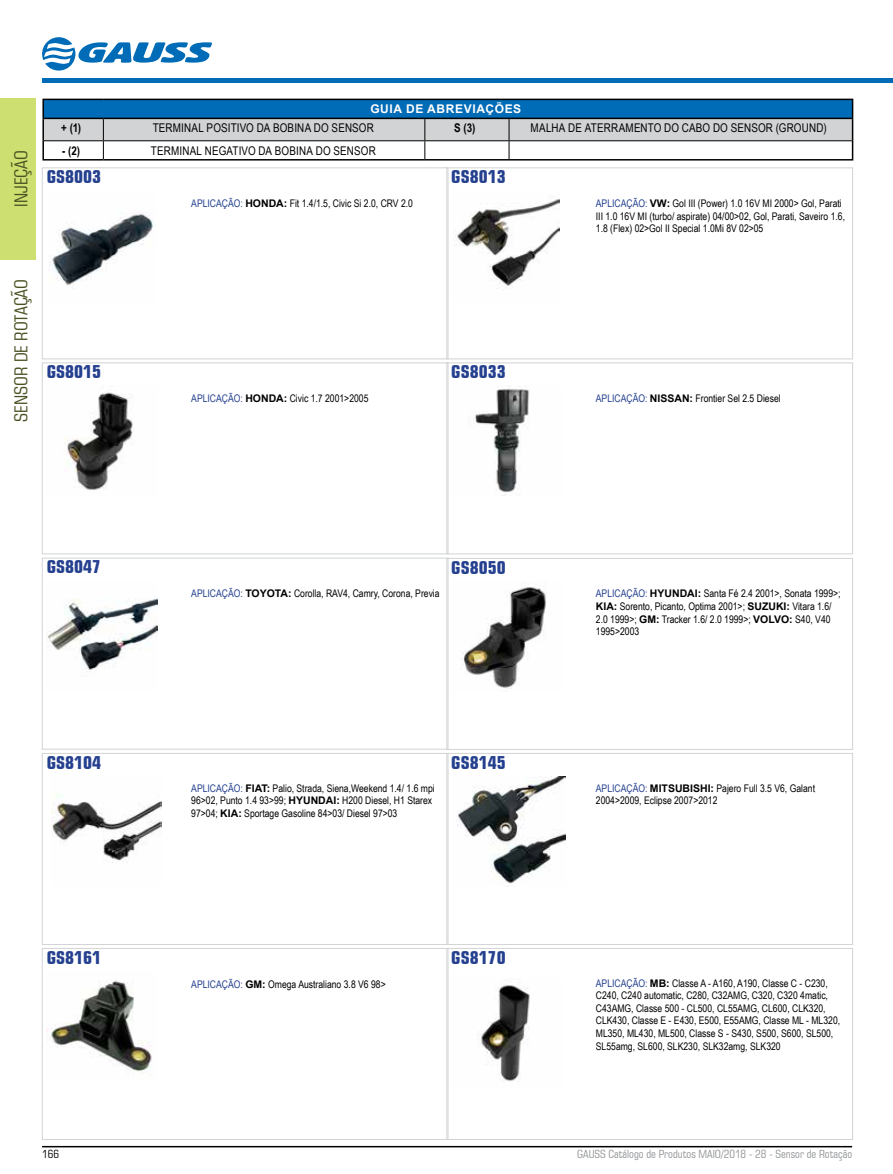
<style>
.page{position:relative;width:893px;height:1174px;background:#fff}
.page>*{position:absolute;margin:0;border:0;box-sizing:border-box;transform-origin:0 0}
.t1{font:700 condensed 18px "Square 721 BT";color:#24408f}
.t2{font:condensed 18px "Square 721 BT";color:#495223}
.t3{font:12px "Arial Narrow";letter-spacing:.015em;color:#000}
.t4{font:700 12px "Arial";letter-spacing:.055em;color:#fff}
.t5{font:700 12px "Arial Narrow";color:#000}
.t6{font:condensed 11.25px "Square 721 BT";color:#939598}
.t7{font:condensed 11.25px "Square 721 BT";color:#000}
.t8{font:10.5px/12.6px "Arial Narrow";color:#000}
.s1{color:#24408f}
.s2{font-family:"Arial";font-weight:700}
</style>
<div class="page">
<hr style="left:42px;top:1145px;width:810px;height:2px;background:#000">
<div style="left:0;top:98px;width:36px;height:161px;background:#cddf70"></div>
<svg style="left:42px;top:37px;width:170px;height:34px"></svg>
<hr style="left:42px;top:79px;width:851px;height:4px;background:#006bb6">
<div style="left:42px;top:168px;width:406px;height:191px;border:1px solid #d1d3d4"></div>
<img style="left:49px;top:213px;width:104px;height:76px">
<div style="left:447px;top:168px;width:406px;height:191px;border:1px solid #d1d3d4"></div>
<img style="left:454px;top:195px;width:106px;height:95px">
<div style="left:42px;top:363px;width:406px;height:191px;border:1px solid #d1d3d4"></div>
<img style="left:64px;top:392px;width:69px;height:98px">
<div style="left:447px;top:363px;width:406px;height:191px;border:1px solid #d1d3d4"></div>
<img style="left:475px;top:387px;width:55px;height:109px">
<div style="left:42px;top:558px;width:406px;height:191px;border:1px solid #d1d3d4"></div>
<img style="left:47px;top:598px;width:110px;height:74px">
<div style="left:447px;top:558px;width:406px;height:191px;border:1px solid #d1d3d4"></div>
<img style="left:461px;top:581px;width:86px;height:108px">
<div style="left:42px;top:753px;width:406px;height:191px;border:1px solid #d1d3d4"></div>
<img style="left:51px;top:794px;width:110px;height:69px">
<div style="left:447px;top:753px;width:406px;height:191px;border:1px solid #d1d3d4"></div>
<img style="left:456px;top:776px;width:110px;height:108px">
<div style="left:42px;top:948px;width:406px;height:191px;border:1px solid #d1d3d4"></div>
<img style="left:47px;top:980px;width:105px;height:92px">
<div style="left:447px;top:948px;width:406px;height:191px;border:1px solid #d1d3d4"></div>
<img style="left:477px;top:978px;width:53px;height:103px">
<hr style="left:42px;top:99px;width:61px;height:1px;background:#000">
<hr style="left:103px;top:99px;width:322px;height:1px;background:#000">
<hr style="left:425px;top:99px;width:84px;height:1px;background:#000">
<hr style="left:509px;top:99px;width:344px;height:1px;background:#000">
<hr style="left:42px;top:159px;width:61px;height:1px;background:#000">
<hr style="left:103px;top:159px;width:322px;height:1px;background:#000">
<hr style="left:425px;top:159px;width:84px;height:1px;background:#000">
<hr style="left:509px;top:159px;width:344px;height:1px;background:#000">
<svg style="left:42px;top:100px;width:811px;height:59px"></svg>
<h1 class="t2" style="left:10px;top:207px;width:58px;rotate:-90deg">INJEÇÃO</h1>
<p class="t4" style="left:370px;top:101px;width:152px">GUIA DE ABREVIAÇÕES</p>
<p class="t5" style="left:61px;top:119px;width:21px">+ (1)</p>
<p class="t3" style="left:153px;top:119px;width:223px">TERMINAL POSITIVO DA BOBINA DO SENSOR</p>
<p class="t5" style="left:454px;top:119px;width:23px">S (3)</p>
<p class="t3" style="left:531px;top:119px;width:298px">MALHA DE ATERRAMENTO DO CABO DO SENSOR (GROUND)</p>
<p class="t5" style="left:62px;top:141px;width:19px">- (2)</p>
<p class="t3" style="left:151px;top:142px;width:226px">TERMINAL NEGATIVO DA BOBINA DO SENSOR</p>
<h1 class="t1" style="left:47px;top:166px;width:56px">GS8003</h1>
<p class="t8" style="left:191px;top:196px;width:223px"><span class="s1">APLICAÇÃO:</span> <span class="s2">HONDA:</span> Fit 1.4/1.5, Civic Si 2.0, CRV 2.0</p>
<h1 class="t1" style="left:451px;top:166px;width:56px">GS8013</h1>
<p class="t8" style="left:596px;top:196px;width:251px"><span class="s1">APLICAÇÃO:</span> <span class="s2">VW:</span> Gol III (Power) 1.0 16V MI 2000&gt; Gol, Parati<br>III 1.0 16V MI (turbo/ aspirate) 04/00&gt;02, Gol, Parati, Saveiro 1.6,<br>1.8 (Flex) 02&gt;Gol II Special 1.0Mi 8V 02&gt;05</p>
<h1 class="t2" style="left:10px;top:421px;width:144px;rotate:-90deg">SENSOR DE ROTAÇÃO</h1>
<h1 class="t1" style="left:47px;top:361px;width:56px">GS8015</h1>
<p class="t8" style="left:191px;top:391px;width:179px"><span class="s1">APLICAÇÃO:</span> <span class="s2">HONDA:</span> Civic 1.7 2001&gt;2005</p>
<h1 class="t1" style="left:451px;top:361px;width:56px">GS8033</h1>
<p class="t8" style="left:596px;top:391px;width:186px"><span class="s1">APLICAÇÃO:</span> <span class="s2">NISSAN:</span> Frontier Sel 2.5 Diesel</p>
<h1 class="t1" style="left:47px;top:556px;width:56px">GS8047</h1>
<h1 class="t1" style="left:451px;top:556px;width:56px">GS8050</h1>
<p class="t8" style="left:191px;top:587px;width:250px"><span class="s1">APLICAÇÃO:</span> <span class="s2">TOYOTA:</span> Corolla, RAV4, Camry, Corona, Previa</p>
<p class="t8" style="left:596px;top:587px;width:246px"><span class="s1">APLICAÇÃO:</span> <span class="s2">HYUNDAI:</span> Santa Fé 2.4 2001&gt;, Sonata 1999&gt;; <span class="s2">KIA:</span> Sorento, Picanto, Optima 2001&gt;; <span class="s2">SUZUKI:</span> Vitara 1.6/ 2.0 1999&gt;; <span class="s2">GM:</span> Tracker 1.6/ 2.0 1999&gt;; <span class="s2">VOLVO:</span> S40, V40<br>1995&gt;2003</p>
<h1 class="t1" style="left:47px;top:751px;width:56px">GS8104</h1>
<h1 class="t1" style="left:451px;top:751px;width:56px">GS8145</h1>
<p class="t8" style="left:191px;top:781px;width:245px"><span class="s1">APLICAÇÃO:</span> <span class="s2">FIAT:</span> Palio, Strada, Siena,Weekend 1.4/ 1.6 mpi<br>96&gt;02, Punto 1.4 93&gt;99; <span class="s2">HYUNDAI:</span> H200 Diesel, H1 Starex<br>97&gt;04; <span class="s2">KIA:</span> Sportage Gasoline 84&gt;03/ Diesel 97&gt;03</p>
<p class="t8" style="left:596px;top:781px;width:221px"><span class="s1">APLICAÇÃO:</span> <span class="s2">MITSUBISHI:</span> Pajero Full 3.5 V6, Galant<br>2004&gt;2009, Eclipse 2007&gt;2012</p>
<h1 class="t1" style="left:47px;top:946px;width:56px">GS8161</h1>
<h1 class="t1" style="left:451px;top:946px;width:56px">GS8170</h1>
<p class="t8" style="left:191px;top:977px;width:196px"><span class="s1">APLICAÇÃO:</span> <span class="s2">GM:</span> Omega Australiano 3.8 V6 98&gt;</p>
<p class="t8" style="left:596px;top:976px;width:246px"><span class="s1">APLICAÇÃO:</span> <span class="s2">MB:</span> Classe A - A160, A190, Classe C - C230, C240, C240 automatic, C280, C32AMG, C320, C320 4matic, C43AMG, Classe 500 - CL500, CL55AMG, CL600, CLK320, CLK430, Classe E - E430, E500, E55AMG, Classe ML - ML320, ML350, ML430, ML500, Classe S - S430, S500, S600, SL500, SL55amg, SL600, SLK230, SLK32amg, SLK320</p>
<p class="t7" style="left:42px;top:1147px;width:18px">166</p>
<p class="t6" style="left:577px;top:1147px;width:276px">GAUSS Catálogo de Produtos MAIO/2018 - 28 - Sensor de Rotação</p>
</div>
